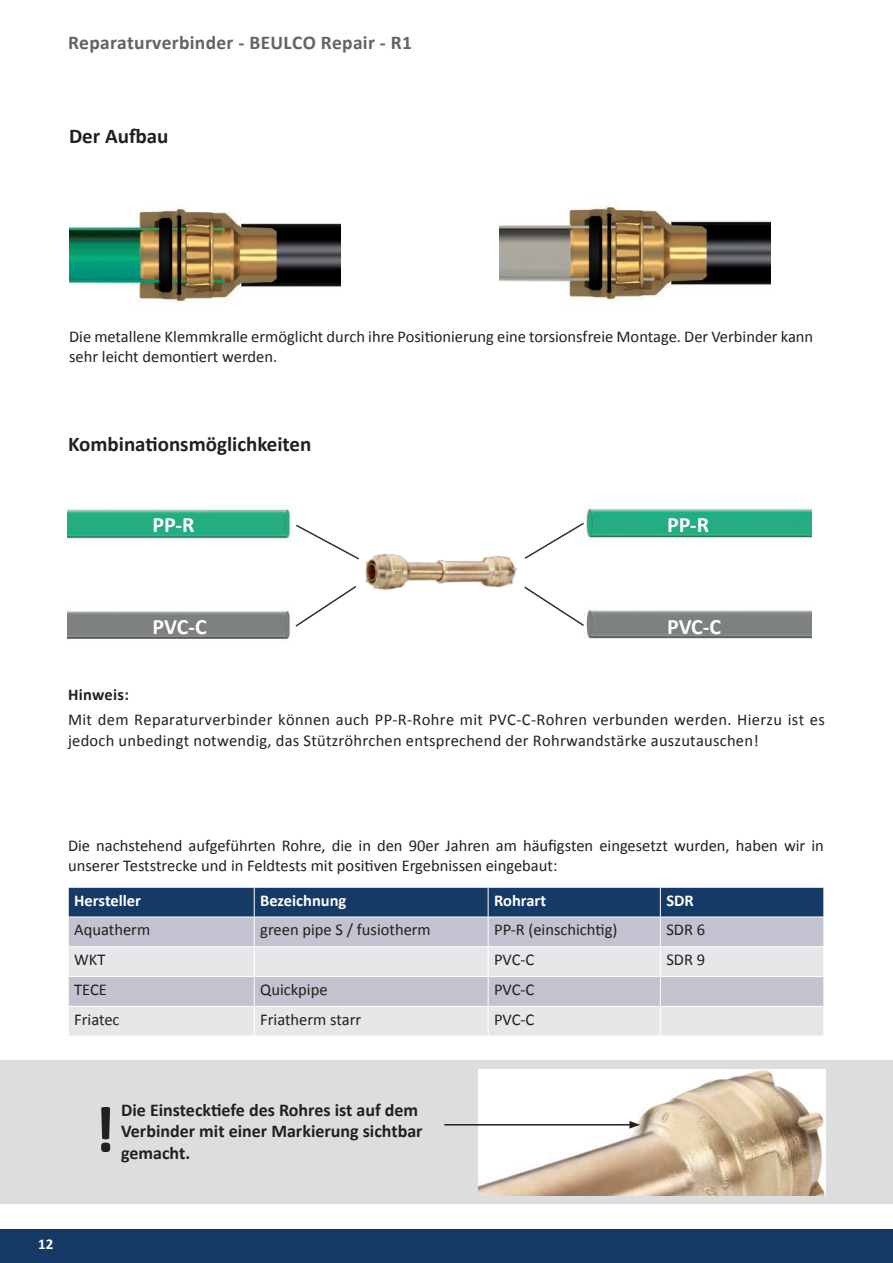
<style>
.page{position:relative;width:893px;height:1263px;background:#fff}
.page>*{position:absolute;margin:0;border:0;box-sizing:border-box;transform-origin:0 0}
.t1{font:700 66px "Calibri";color:#231f20}
.t2{font:700 21.9px "Calibri";letter-spacing:-.005em;color:#fff}
.t3{font:700 21px "Calibri";color:#231f20}
.t4{font:700 19.5px "Calibri";letter-spacing:.015em;color:#636366}
.t5{font:700 18px/21.6px "Calibri";color:#231f20}
.t6{font:16.5px/19.8px "Calibri";color:#231f20}
.t7{font:700 16.5px "Calibri";color:#fff}
.t8{font:700 16.5px "Calibri";letter-spacing:.015em;color:#231f20}
.t9{font:700 15px "Calibri";color:#fff}
</style>
<div class="page">
<div style="left:0;top:1229px;width:893px;height:34px;background:#143a65"></div>
<img style="left:69px;top:208px;width:271px;height:94px">
<img style="left:500px;top:206px;width:271px;height:94px">
<svg style="left:68px;top:887px;width:756px;height:149px;background:#b4bbc9"></svg>
<div style="left:0;top:1060px;width:893px;height:143px;background:#dcdddf"></div>
<img style="left:478px;top:1069px;width:348px;height:127px">
<hr style="left:444px;top:1124px;width:188px;height:1px;background:#231f20">
<svg style="left:629px;top:1121px;width:11px;height:7px"></svg>
<img style="left:68px;top:505px;width:744px;height:36px">
<img style="left:68px;top:609px;width:744px;height:30px">
<img style="left:359px;top:514px;width:164px;height:116px">
<svg style="left:294px;top:586px;width:64px;height:42px"></svg>
<svg style="left:523px;top:586px;width:63px;height:41px"></svg>
<svg style="left:294px;top:523px;width:67px;height:38px"></svg>
<svg style="left:523px;top:521px;width:63px;height:38px"></svg>
<p class="t4" style="left:68px;top:30px;width:345px">Reparaturverbinder - BEULCO Repair - R1</p>
<p class="t3" style="left:69px;top:123px;width:101px">Der Aufbau</p>
<p class="t6" style="left:69px;top:327px;width:746px">Die metallene Klemmkralle ermöglicht durch ihre Positionierung eine torsionsfreie Montage. Der Verbinder kann sehr leicht demontiert werden.</p>
<p class="t3" style="left:68px;top:431px;width:245px">Kombinationsmöglichkeiten</p>
<h2 class="t2" style="left:153px;top:511px;width:43px">PP-R</h2>
<h2 class="t2" style="left:667px;top:511px;width:43px">PP-R</h2>
<h2 class="t2" style="left:153px;top:613px;width:56px">PVC-C</h2>
<h2 class="t2" style="left:667px;top:613px;width:56px">PVC-C</h2>
<p class="t8" style="left:68px;top:684px;width:62px">Hinweis:</p>
<p class="t6" style="left:68px;top:709px;width:758px;line-height:21px">Mit dem Reparaturverbinder können auch PP-R-Rohre mit PVC-C-Rohren verbunden werden. Hierzu ist es jedoch unbedingt notwendig, das Stützröhrchen entsprechend der Rohrwandstärke auszutauschen!</p>
<p class="t6" style="left:68px;top:835px;width:757px">Die nachstehend aufgeführten Rohre, die in den 90er Jahren am häufigsten eingesetzt wurden, haben wir in unserer Teststrecke und in Feldtests mit positiven Ergebnissen eingebaut:</p>
<p class="t7" style="left:74px;top:889px;width:68px">Hersteller</p>
<p class="t7" style="left:260px;top:889px;width:88px">Bezeichnung</p>
<p class="t7" style="left:494px;top:889px;width:53px">Rohrart</p>
<p class="t7" style="left:666px;top:889px;width:29px">SDR</p>
<p class="t6" style="left:74px;top:920px;width:77px">Aquatherm</p>
<p class="t6" style="left:260px;top:920px;width:172px">green pipe S / fusiotherm</p>
<p class="t6" style="left:494px;top:920px;width:125px">PP-R (einschichtig)</p>
<p class="t6" style="left:666px;top:920px;width:40px">SDR 6</p>
<p class="t6" style="left:74px;top:950px;width:33px">WKT</p>
<p class="t6" style="left:494px;top:950px;width:42px">PVC-C</p>
<p class="t6" style="left:666px;top:950px;width:40px">SDR 9</p>
<p class="t6" style="left:74px;top:979px;width:34px">TECE</p>
<p class="t6" style="left:260px;top:979px;width:69px">Quickpipe</p>
<p class="t6" style="left:494px;top:979px;width:42px">PVC-C</p>
<p class="t6" style="left:74px;top:1009px;width:47px">Friatec</p>
<p class="t6" style="left:260px;top:1009px;width:102px">Friatherm starr</p>
<p class="t6" style="left:494px;top:1009px;width:42px">PVC-C</p>
<p class="t9" style="left:38px;top:1234px;width:17px">12</p>
<h1 class="t1" style="left:94px;top:1087px;width:23px">!</h1>
<p class="t5" style="left:121px;top:1099px;width:303px">Die Einstecktiefe des Rohres ist auf dem<br>Verbinder mit einer Markierung sichtbar</p>
<p class="t5" style="left:121px;top:1142px;width:71px">gemacht.</p>
</div>
